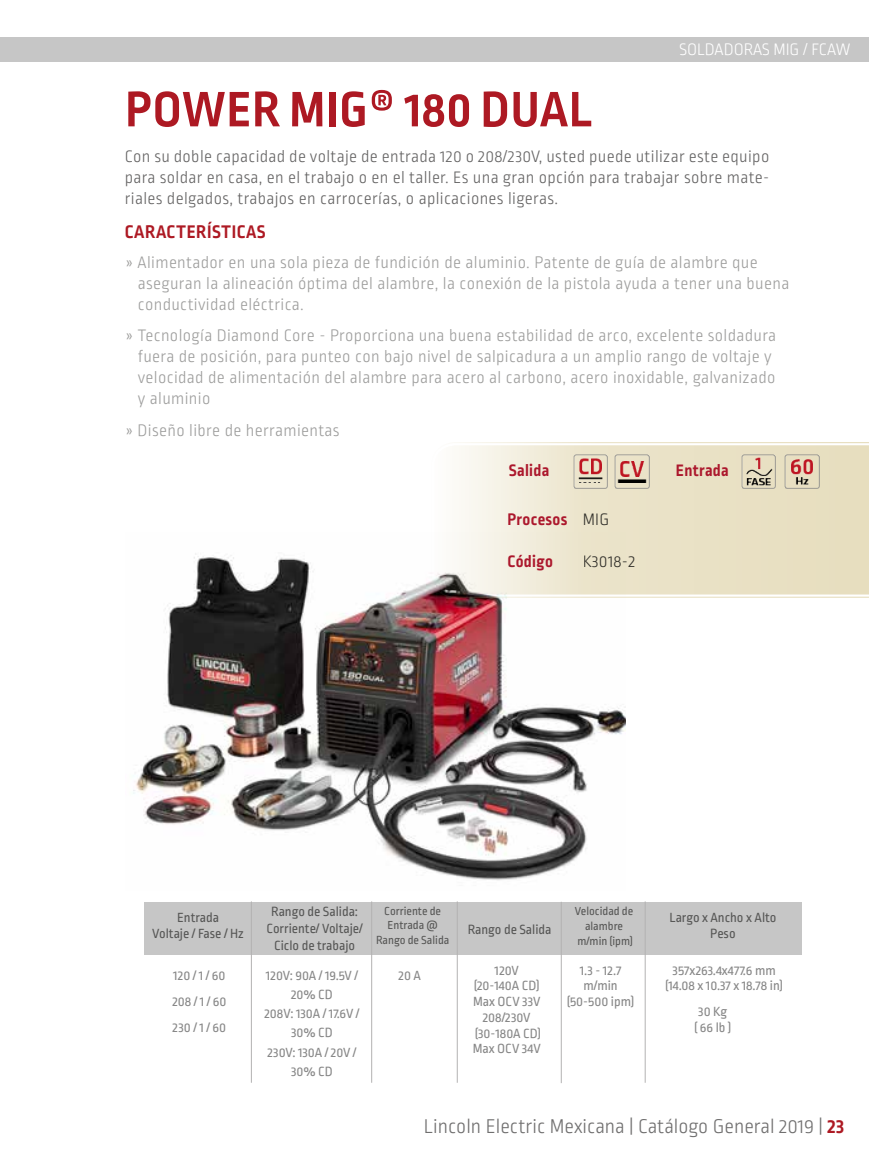
<style>
.page{position:relative;width:869px;height:1166px;background:#fff}
.page>*{position:absolute;margin:0;border:0;box-sizing:border-box;transform-origin:0 0}
.t1{font:700 52.5px "Ropa Sans Pro";letter-spacing:.02em;color:#ad1923}
.t2{font:300 21px "Ropa Sans Pro";color:#706f6f}
.t3{font:700 19.25px "Ropa Sans Pro";letter-spacing:.03em;color:#ad1923}
.t4{font:300 17.5px/21px "Ropa Sans Pro";letter-spacing:.02em;color:#9d9d9c}
.t5{font:300 17.5px/21px "Ropa Sans Pro";letter-spacing:.02em;color:#646363;text-align:justify}
.t6{font:700 17.5px "Ropa Sans Pro";letter-spacing:.02em;color:#ac182d}
.t7{font:300 17.5px "Ropa Sans Pro";color:#fff}
.t8{font:300 17.5px "Ropa Sans Pro";letter-spacing:.02em;color:#000}
.t9{font:14px/15.8px "Ropa Sans Pro";color:#878787;text-align:center}
.t10{font:14px/16.8px "Ropa Sans Pro";color:#575756;text-align:center}
.t11{font:12.25px/14.7px "Ropa Sans Pro";color:#575756;text-align:center}
.s1{font-weight:300;color:#000}
.s2{font-weight:700;color:#ad1923}
</style>
<div class="page">
<img style="left:133px;top:553px;width:492px;height:328px">
<svg style="left:430px;top:442px;width:438px;height:156px"></svg>
<svg style="left:434px;top:445px;width:434px;height:149px"></svg>
<div style="left:0;top:37px;width:868px;height:25px;background:#c6c6c6"></div>
<img style="left:784px;top:454px;width:34px;height:34px">
<img style="left:573px;top:454px;width:34px;height:34px">
<div style="left:144px;top:902px;width:657px;height:52px;background:#c6c6c6"></div>
<hr style="left:251px;top:901px;width:1px;height:182px;background:#b3b2b2">
<hr style="left:371px;top:901px;width:1px;height:182px;background:#b3b2b2">
<hr style="left:457px;top:901px;width:1px;height:182px;background:#b3b2b2">
<hr style="left:560px;top:902px;width:1px;height:181px;background:#b3b2b2">
<hr style="left:644px;top:901px;width:1px;height:182px;background:#b3b2b2">
<img style="left:614px;top:454px;width:34px;height:34px">
<img style="left:741px;top:454px;width:34px;height:34px">
<h1 class="t1" style="left:125px;top:79px;width:468px">POWER MIG® 180 DUAL</h1>
<p class="t7" style="left:678px;top:40px;width:173px">SOLDADORAS MIG / FCAW</p>
<p class="t5" style="left:125px;top:147px;width:646px">Con su doble capacidad de voltaje de entrada 120 o 208/230V, usted puede utilizar este equipo para soldar en casa, en el trabajo o en el taller. Es una gran opción para trabajar sobre mate&shy;riales delgados, trabajos en carrocerías, o aplicaciones ligeras.</p>
<p class="t3" style="left:125px;top:221px;width:142px">CARACTERÍSTICAS</p>
<p class="t4" style="left:138px;top:252px;width:652px;text-indent:-12px">» Alimentador en una sola pieza de fundición de aluminio. Patente de guía de alambre que aseguran la alineación óptima del alambre, la conexión de la pistola ayuda a tener una buena conductividad eléctrica.</p>
<p class="t4" style="left:138px;top:326px;width:639px;text-indent:-12px">» Tecnología Diamond Core - Proporciona una buena estabilidad de arco, excelente soldadura fuera de posición, para punteo con bajo nivel de salpicadura a un amplio rango de voltaje y velocidad de alimentación del alambre para acero al carbono, acero inoxidable, galvanizado y aluminio</p>
<p class="t4" style="left:125px;top:420px;width:216px">» Diseño libre de herramientas</p>
<p class="t6" style="left:508px;top:460px;width:42px">Salida</p>
<p class="t6" style="left:507px;top:509px;width:103px">Procesos <span class="s1">MIG</span></p>
<p class="t6" style="left:507px;top:551px;width:47px">Código</p>
<p class="t8" style="left:582px;top:552px;width:54px">K3018-2</p>
<p class="t6" style="left:675px;top:460px;width:54px">Entrada</p>
<p class="t10" style="left:266px;top:904px;width:98px">Rango de Salida:<br>Corriente/ Voltaje/<br>Ciclo de trabajo</p>
<p class="t11" style="left:376px;top:904px;width:75px">Corriente de<br>Entrada @<br>Rango de Salida</p>
<p class="t11" style="left:574px;top:905px;width:60px">Velocidad de alambre m/min (ipm)</p>
<p class="t10" style="left:669px;top:909px;width:109px">Largo x Ancho x Alto<br>Peso</p>
<p class="t10" style="left:152px;top:909px;width:93px">Entrada<br>Voltaje / Fase / Hz</p>
<p class="t9" style="left:172px;top:963px;width:56px;line-height:26.2px;text-align:justify">120 / 1 / 60<br>208 / 1 / 60<br>230 / 1 / 60</p>
<p class="t9" style="left:264px;top:966px;width:96px;line-height:19.2px">120V: 90A / 19.5V /<br>20% CD<br>208V: 130A / 17.6V /<br>30% CD<br>230V: 130A / 20V /<br>30% CD</p>
<p class="t9" style="left:398px;top:968px;width:24px">20 A</p>
<p class="t9" style="left:472px;top:963px;width:70px">120V (20-140A CD)<br>Max OCV 33V<br>208/230V (30-180A CD)<br>Max OCV 34V</p>
<p class="t9" style="left:566px;top:963px;width:69px">1.3 - 12.7 m/min (50-500 ipm)</p>
<p class="t9" style="left:665px;top:963px;width:119px">357x263.4x477.6 mm (14.08 x 10.37 x 18.78 in)</p>
<p class="t10" style="left:467px;top:921px;width:85px">Rango de Salida</p>
<p class="t9" style="left:693px;top:1005px;width:39px;text-align:left">30 Kg<br>( 66 lb )</p>
<p class="t2" style="left:423px;top:1115px;width:421px">Lincoln Electric Mexicana | Catálogo General 2019 | <span class="s2">23</span></p>
</div>
